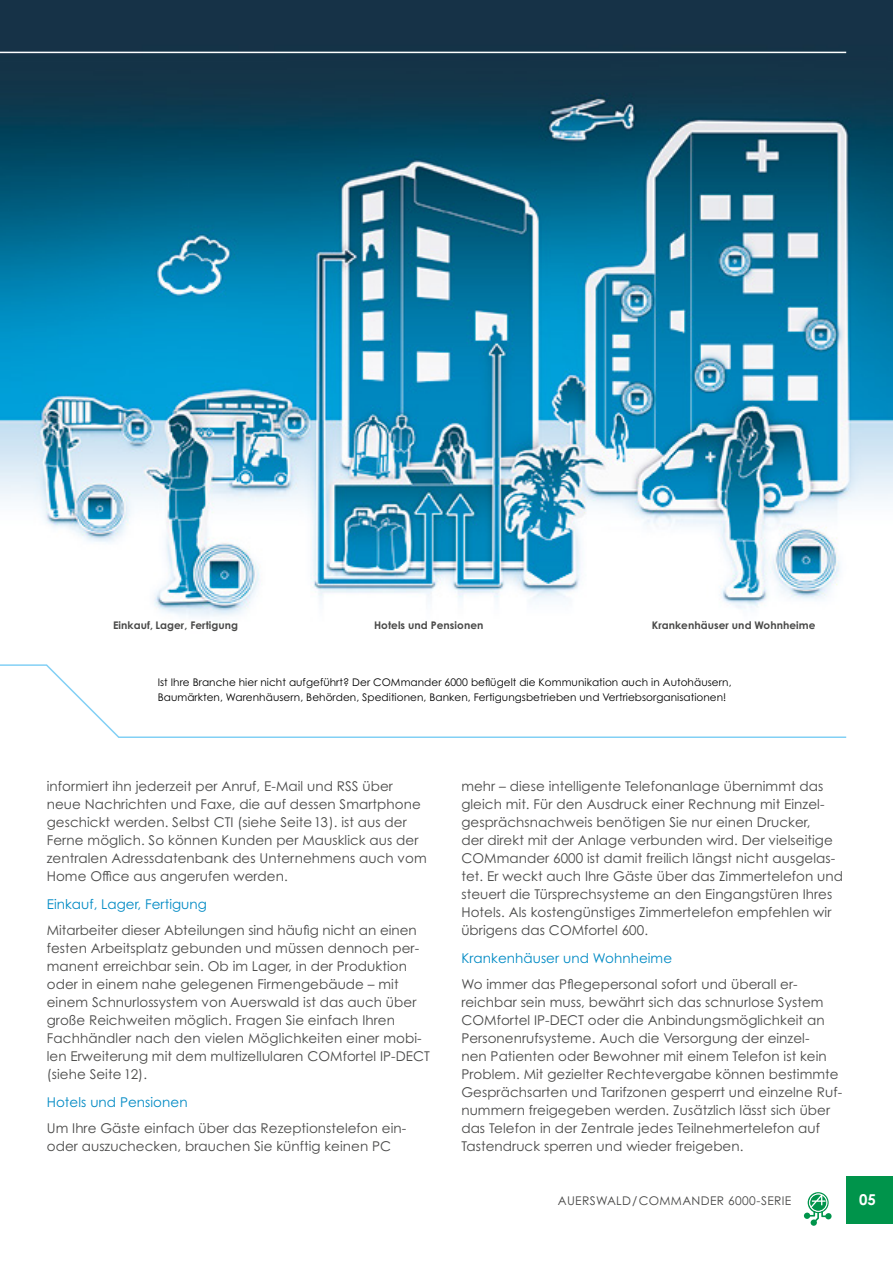
<style>
.page{position:relative;width:893px;height:1263px;background:#fff}
.page>*{position:absolute;margin:0;border:0;box-sizing:border-box;transform-origin:0 0}
.t1{font:700 15px "Century Gothic Pro";color:#fff}
.t2{font:13.5px/18px "Century Gothic Pro";letter-spacing:.005em;color:#494948}
.t3{font:13.5px "Century Gothic Pro";letter-spacing:.005em;color:#008ac4}
.t4{font:12px "Century Gothic Pro";letter-spacing:.03em;color:#494948}
.t5{font:10.5px/15px "Century Gothic Pro";letter-spacing:.005em;color:#000}
.t6{font:700 10.5px "Century Gothic Pro";letter-spacing:.005em;color:#494948}
</style>
<div class="page">
<img style="left:0;top:0;width:893px;height:1225px">
<svg style="left:0;top:664px;width:848px;height:75px"></svg>
<hr style="left:0;top:52px;width:846px;height:1px;background:#fff">
<div style="left:846px;top:1176px;width:47px;height:47px;background:#00944b"></div>
<svg style="left:808px;top:1192px;width:21px;height:21px"></svg>
<div style="left:811px;top:1219px;width:6px;height:7px;background:#00944b;border-radius:50%"></div>
<div style="left:825px;top:1213px;width:7px;height:6px;background:#00944b;border-radius:50%"></div>
<svg style="left:806px;top:1194px;width:23px;height:29px"></svg>
<div style="left:809px;top:1193px;width:18px;height:19px;border:1px solid #fff;border-radius:50%"></div>
<p class="t6" style="left:113px;top:619px;width:126px">Einkauf, Lager, Fertigung</p>
<p class="t6" style="left:374px;top:619px;width:111px">Hotels und Pensionen</p>
<p class="t6" style="left:652px;top:619px;width:165px">Krankenhäuser und Wohnheime</p>
<p class="t5" style="left:158px;top:675px;width:575px">Ist Ihre Branche hier nicht aufgeführt? Der COMmander 6000 beflügelt die Kommunikation auch in Autohäusern,<br>Baumärkten, Warenhäusern, Behörden, Speditionen, Banken, Fertigungsbetrieben und Vertriebsorganisationen!</p>
<p class="t2" style="left:47px;top:777px;width:381px">informiert ihn jederzeit per Anruf, E-Mail und RSS über neue Nachrichten und Faxe, die auf dessen Smartphone geschickt werden. Selbst CTI (siehe Seite 13). ist aus der Ferne möglich. So können Kunden per Mausklick aus der zentralen Adressdatenbank des Unternehmens auch vom Home Office aus angerufen werden.</p>
<p class="t3" style="left:47px;top:896px;width:162px">Einkauf, Lager, Fertigung</p>
<p class="t2" style="left:47px;top:921px;width:385px">Mitarbeiter dieser Abteilungen sind häufig nicht an einen festen Arbeitsplatz gebunden und müssen dennoch per&shy;manent erreichbar sein. Ob im Lager, in der Produktion oder in einem nahe gelegenen Firmengebäude – mit einem Schnurlossystem von Auerswald ist das auch über große Reichweiten möglich. Fragen Sie einfach Ihren Fachhändler nach den vielen Möglichkeiten einer mobi&shy;len Erweiterung mit dem multizellularen COMfortel IP-DECT (siehe Seite 12).</p>
<p class="t3" style="left:47px;top:1094px;width:142px">Hotels und Pensionen</p>
<p class="t2" style="left:47px;top:1119px;width:361px">Um Ihre Gäste einfach über das Rezeptionstelefon ein&shy;oder auszuchecken, brauchen Sie künftig keinen PC</p>
<p class="t2" style="left:461px;top:777px;width:383px">mehr – diese intelligente Telefonanlage übernimmt das gleich mit. Für den Ausdruck einer Rechnung mit Einzel&shy;gesprächsnachweis benötigen Sie nur einen Drucker,<br>der direkt mit der Anlage verbunden wird. Der vielseitige COMmander 6000 ist damit freilich längst nicht ausgelas&shy;tet. Er weckt auch Ihre Gäste über das Zimmertelefon und steuert die Türsprechsysteme an den Eingangstüren Ihres Hotels. Als kostengünstiges Zimmertelefon empfehlen wir übrigens das COMfortel 600.</p>
<p class="t3" style="left:461px;top:950px;width:212px">Krankenhäuser und Wohnheime</p>
<p class="t2" style="left:461px;top:975px;width:382px">Wo immer das Pflegepersonal sofort und überall er&shy;reichbar sein muss, bewährt sich das schnurlose System COMfortel IP-DECT oder die Anbindungsmöglichkeit an Personenrufsysteme. Auch die Versorgung der einzel-<br>nen Patienten oder Bewohner mit einem Telefon ist kein Problem. Mit gezielter Rechtevergabe können bestimmte Gesprächsarten und Tarifzonen gesperrt und einzelne Ruf&shy;nummern freigegeben werden. Zusätzlich lässt sich über das Telefon in der Zentrale jedes Teilnehmertelefon auf Tastendruck sperren und wieder freigeben.</p>
<p class="t4" style="left:558px;top:1194px;width:235px">AUERSWALD/COMMANDER 6000-SERIE</p>
<p class="t1" style="left:859px;top:1190px;width:18px">05</p>
</div>
